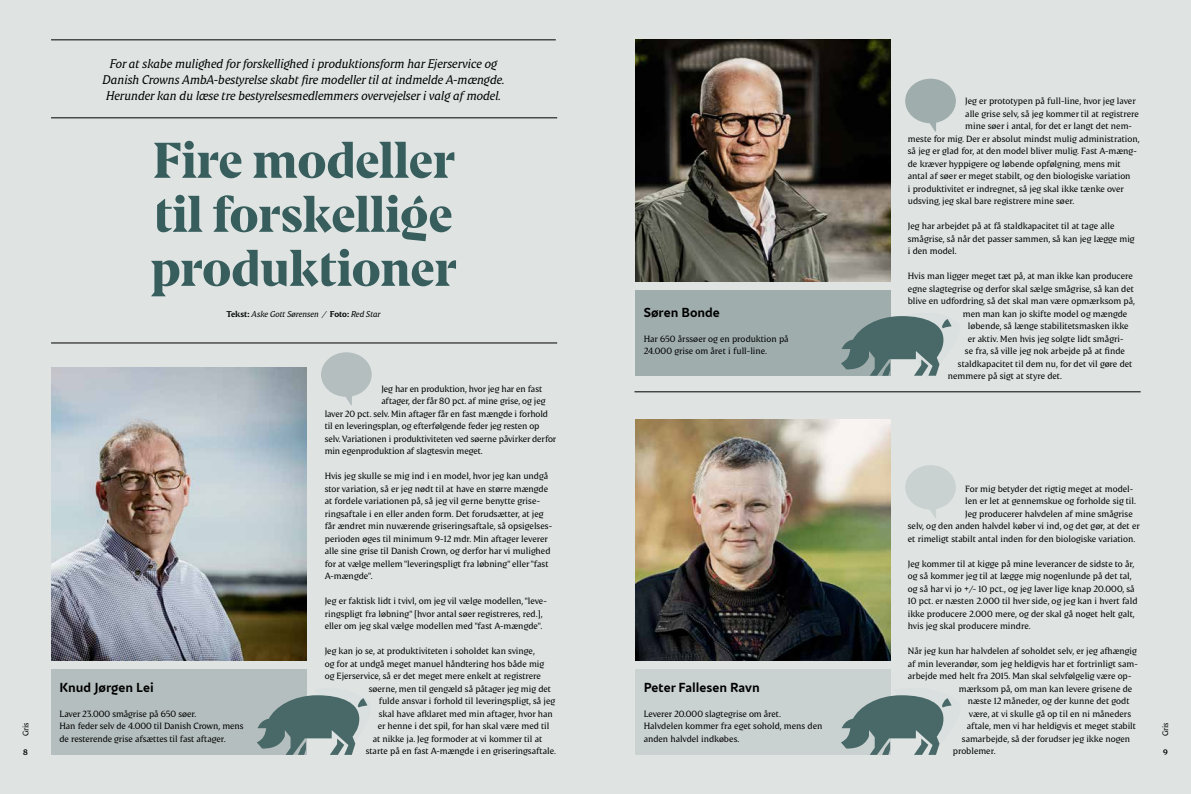
<style>
.page{position:relative;width:1191px;height:794px;background:#dfe4e3}
.page>*{position:absolute;margin:0;border:0;box-sizing:border-box;transform-origin:0 0}
.t1{font:700 50px/54px "Danish Crown Display";color:#385d5d;text-align:justify}
.t2{font:700 13px "Danish Crown Sans";color:#000}
.t3{font:italic 12.5px/16px "Danish Crown Text";color:#000;text-align:center}
.t4{font:9px/12.5px "Danish Crown Text";letter-spacing:-.005em;color:#000}
.t5{font:italic 8.5px "Danish Crown Text";color:#000}
.t6{font:8px "Danish Crown Text";color:#000}
.t7{font:700 8px "Danish Crown Text";color:#000}
.s1{font-weight:700;font-style:normal}
</style>
<div class="page">
<hr style="left:51px;top:40px;width:505px;height:1px;background:#000">
<hr style="left:51px;top:118px;width:506px;height:1px;background:#000">
<hr style="left:51px;top:343px;width:506px;height:1px;background:#000">
<img style="left:51px;top:368px;width:255px;height:292px">
<div style="left:51px;top:670px;width:255px;height:85px;background:#b5bebe"></div>
<svg style="left:321px;top:352px;width:51px;height:53px"></svg>
<svg style="left:905px;top:79px;width:51px;height:53px"></svg>
<svg style="left:905px;top:465px;width:51px;height:53px"></svg>
<img style="left:635px;top:40px;width:255px;height:241px">
<div style="left:635px;top:291px;width:255px;height:85px;background:#a0adad"></div>
<img style="left:635px;top:420px;width:255px;height:240px">
<div style="left:635px;top:670px;width:255px;height:85px;background:#cad1d1"></div>
<svg style="left:841px;top:681px;width:111px;height:74px"></svg>
<svg style="left:257px;top:681px;width:111px;height:74px"></svg>
<svg style="left:841px;top:303px;width:111px;height:73px"></svg>
<hr style="left:634px;top:392px;width:506px;height:1px;background:#000">
<h3 class="t3" style="left:102px;top:55px;width:404px">For at skabe mulighed for forskellighed i produktionsform har Ejerservice og<br>Danish Crowns AmbA-bestyrelse skabt fire modeller til at indmelde A-mængde.<br>Herunder kan du læse tre bestyrelsesmedlemmers overvejelser i valg af model.</h3>
<h1 class="t1" style="left:151px;top:132px;width:308px">Fire modeller til forskellige produktioner</h1>
<p class="t5" style="left:226px;top:308px;width:155px"><span class="s1">Tekst:</span> Aske Gott Sørensen / <span class="s1">Foto:</span> Red Star</p>
<h2 class="t2" style="left:643px;top:303px;width:78px">Søren Bonde</h2>
<p class="t4" style="left:643px;top:332px;width:146px">Har 650 årssøer og en produktion på<br>24.000 grise om året i full-line.</p>
<p class="t4" style="left:965px;top:94px;width:172px">Jeg er prototypen på full-line, hvor jeg laver</p>
<p class="t4" style="left:965px;top:107px;width:175px">alle grise selv, så jeg kommer til at registrere</p>
<p class="t4" style="left:965px;top:119px;width:168px">mine søer i antal, for det er langt det nem-</p>
<p class="t4" style="left:908px;top:132px;width:233px">meste for mig. Der er absolut mindst mulig administration,</p>
<p class="t4" style="left:908px;top:144px;width:231px">så jeg er glad for, at den model bliver mulig. Fast A-mæng-</p>
<p class="t4" style="left:908px;top:157px;width:214px">de kræver hyppigere og løbende opfølgning, mens mit</p>
<p class="t4" style="left:908px;top:169px;width:224px">antal af søer er meget stabilt, og den biologiske variation</p>
<p class="t4" style="left:908px;top:182px;width:218px">i produktivitet er indregnet, så jeg skal ikke tænke over</p>
<p class="t4" style="left:908px;top:194px;width:168px">udsving, jeg skal bare registrere mine søer.</p>
<p class="t4" style="left:908px;top:219px;width:228px">Jeg har arbejdet på at få staldkapacitet til at tage alle smågrise, så når det passer sammen, så kan jeg lægge mig i den model.</p>
<p class="t4" style="left:908px;top:269px;width:226px">Hvis man ligger meget tæt på, at man ikke kan producere</p>
<p class="t4" style="left:908px;top:282px;width:228px">egne slagtegrise og derfor skal sælge smågrise, så kan det</p>
<p class="t4" style="left:908px;top:294px;width:229px">blive en udfordring, så det skal man være opmærksom på,</p>
<p class="t4" style="left:963px;top:307px;width:166px">men man kan jo skifte model og mængde</p>
<p class="t4" style="left:968px;top:319px;width:162px">løbende, så længe stabilitetsmasken ikke</p>
<p class="t4" style="left:968px;top:332px;width:157px">er aktiv. Men hvis jeg solgte lidt smågri-</p>
<p class="t4" style="left:965px;top:344px;width:162px">se fra, så ville jeg nok arbejde på at finde</p>
<p class="t4" style="left:958px;top:357px;width:176px">staldkapacitet til dem nu, for det vil gøre det</p>
<p class="t4" style="left:948px;top:369px;width:116px">nemmere på sigt at styre det.</p>
<p class="t4" style="left:381px;top:382px;width:162px">Jeg har en produktion, hvor jeg har en fast</p>
<p class="t4" style="left:381px;top:394px;width:166px">aftager, der får 80 pct. af mine grise, og jeg</p>
<p class="t4" style="left:325px;top:407px;width:225px">laver 20 pct. selv. Min aftager får en fast mængde i forhold</p>
<p class="t4" style="left:325px;top:419px;width:216px">til en leveringsplan, og efterfølgende feder jeg resten op</p>
<p class="t4" style="left:325px;top:432px;width:233px">selv. Variationen i produktiviteten ved søerne påvirker derfor</p>
<p class="t4" style="left:325px;top:444px;width:159px">min egenproduktion af slagtesvin meget.</p>
<p class="t4" style="left:325px;top:469px;width:229px">Hvis jeg skulle se mig ind i en model, hvor jeg kan undgå stor variation, så er jeg nødt til at have en større mængde at fordele variationen på, så jeg vil gerne benytte grise&shy;ringsaftale i en eller anden form. Det forudsætter, at jeg får ændret min nuværende griseringsaftale, så opsigelses&shy;perioden øges til minimum 9-12 mdr. Min aftager leverer alle sine grise til Danish Crown, og derfor har vi mulighed for at vælge mellem "leveringspligt fra løbning" eller "fast A-mængde".</p>
<p class="t4" style="left:325px;top:595px;width:224px">Jeg er faktisk lidt i tvivl, om jeg vil vælge modellen, "leve&shy;ringspligt fra løbning" [hvor antal søer registreres, red.], eller om jeg skal vælge modellen med "fast A-mængde".</p>
<p class="t4" style="left:325px;top:645px;width:212px">Jeg kan jo se, at produktiviteten i soholdet kan svinge,</p>
<p class="t4" style="left:325px;top:657px;width:221px">og for at undgå meget manuel håndtering hos både mig</p>
<p class="t4" style="left:325px;top:670px;width:218px">og Ejerservice, så er det meget mere enkelt at registrere</p>
<p class="t4" style="left:369px;top:682px;width:184px">søerne, men til gengæld så påtager jeg mig det</p>
<p class="t4" style="left:379px;top:695px;width:178px">fulde ansvar i forhold til leveringspligt, så jeg</p>
<p class="t4" style="left:379px;top:707px;width:176px">skal have afklaret med min aftager, hvor han</p>
<p class="t4" style="left:378px;top:720px;width:173px">er henne i det spil, for han skal være med til</p>
<p class="t4" style="left:373px;top:732px;width:171px">at nikke ja. Jeg formoder at vi kommer til at</p>
<p class="t4" style="left:366px;top:745px;width:192px">starte på en fast A-mængde i en griseringsaftale.</p>
<p class="t4" style="left:965px;top:482px;width:169px">For mig betyder det rigtig meget at model-</p>
<p class="t4" style="left:965px;top:494px;width:172px">len er let at gennemskue og forholde sig til.</p>
<p class="t4" style="left:965px;top:507px;width:169px">Jeg producerer halvdelen af mine smågrise</p>
<p class="t4" style="left:908px;top:519px;width:233px">selv, og den anden halvdel køber vi ind, og det gør, at det er</p>
<p class="t4" style="left:908px;top:532px;width:229px">et rimeligt stabilt antal inden for den biologiske variation.</p>
<p class="t4" style="left:908px;top:557px;width:231px">Jeg kommer til at kigge på mine leverancer de sidste to år, og så kommer jeg til at lægge mig nogenlunde på det tal, og så har vi jo +/- 10 pct., og jeg laver lige knap 20.000, så 10 pct. er næsten 2.000 til hver side, og jeg kan i hvert fald ikke producere 2.000 mere, og der skal gå noget helt galt, hvis jeg skal producere mindre.</p>
<p class="t4" style="left:908px;top:644px;width:230px">Når jeg kun har halvdelen af soholdet selv, er jeg afhængig</p>
<p class="t4" style="left:908px;top:657px;width:231px">af min leverandør, som jeg heldigvis har et fortrinligt sam-</p>
<p class="t4" style="left:908px;top:669px;width:225px">arbejde med helt fra 2015. Man skal selvfølgelig være op-</p>
<p class="t4" style="left:959px;top:682px;width:175px">mærksom på, om man kan levere grisene de</p>
<p class="t4" style="left:968px;top:694px;width:163px">næste 12 måneder, og der kunne det godt</p>
<p class="t4" style="left:969px;top:707px;width:164px">være, at vi skulle gå op til en ni måneders</p>
<p class="t4" style="left:967px;top:719px;width:171px">aftale, men vi har heldigvis et meget stabilt</p>
<p class="t4" style="left:962px;top:732px;width:170px">samarbejde, så der forudser jeg ikke nogen</p>
<p class="t4" style="left:953px;top:744px;width:44px">problemer.</p>
<h2 class="t2" style="left:60px;top:678px;width:96px">Knud Jørgen Lei</h2>
<p class="t4" style="left:60px;top:707px;width:185px">Laver 23.000 smågrise på 650 søer.<br>Han feder selv de 4.000 til Danish Crown, mens de resterende grise afsættes til fast aftager.</p>
<h2 class="t2" style="left:643px;top:678px;width:118px">Peter Fallesen Ravn</h2>
<p class="t4" style="left:643px;top:707px;width:180px">Leverer 20.000 slagtegrise om året.<br>Halvdelen kommer fra eget sohold, mens den anden halvdel indkøbes.</p>
<p class="t6" style="left:21px;top:736px;width:16px;rotate:-90deg">Gris</p>
<p class="t6" style="left:1160px;top:736px;width:16px;rotate:-90deg">Gris</p>
<p class="t7" style="left:23px;top:747px;width:6px">8</p>
<p class="t7" style="left:1163px;top:747px;width:6px">9</p>
</div>
